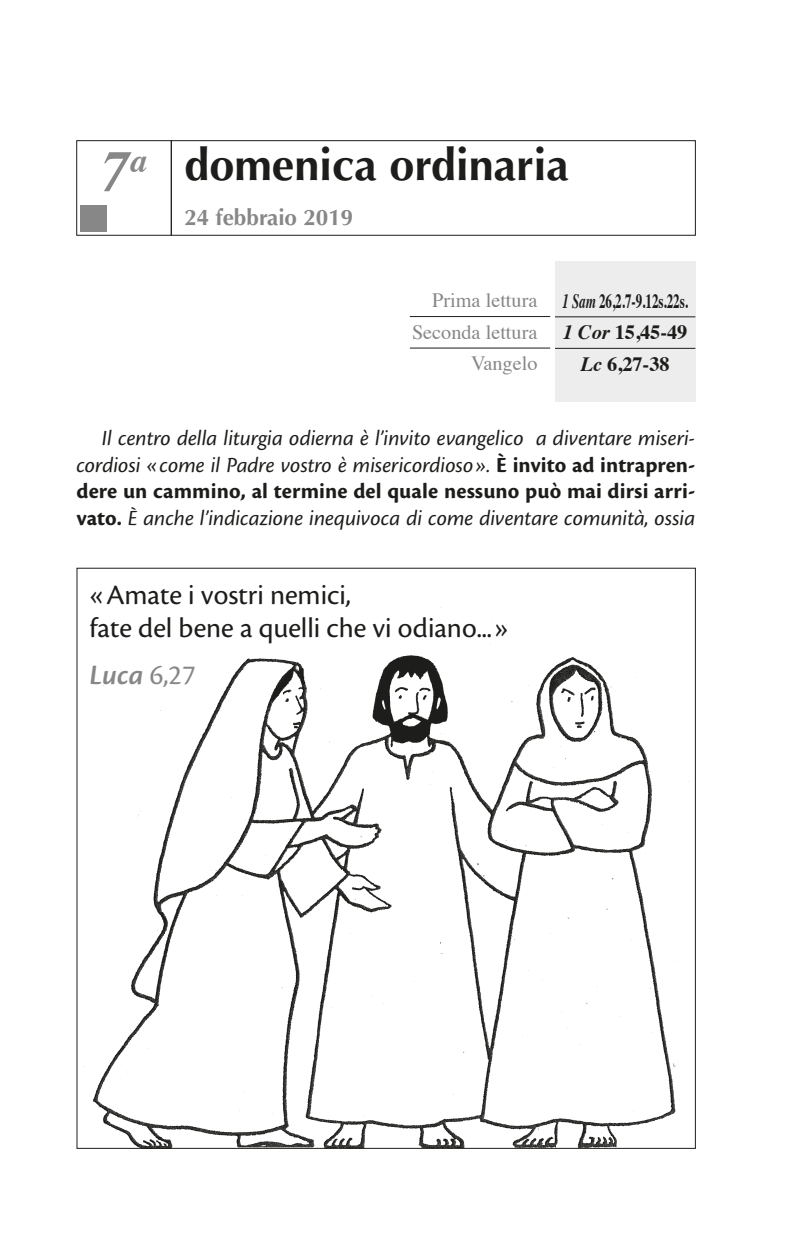
<style>
.page{position:relative;width:804px;height:1238px;background:#fff}
.page>*{position:absolute;margin:0;border:0;box-sizing:border-box;transform-origin:0 0}
.t1{font:700 45px "Optima LT Std";color:#1d1d1b}
.t2{font:29.25px/33.8px "Cronos Pro";color:#1d1d1b}
.t3{font:italic 600 29.25px "Cronos Pro";color:#878787}
.t4{font:italic 22.5px/26.6px "Cronos Pro";letter-spacing:-.005em;color:#1d1d1b;text-align:justify}
.t5{font:700 22.5px "Optima LT Std";color:#878787}
.t6{font:700 20.25px/31.5px "Times";color:#1d1d1b;text-align:center;scale:.64 1}
.t7{font:20.25px/31.5px "Times";color:#878787;text-align:right}
.s1{font-family:"Times";font-style:italic;font-size:58.5px;color:#878787}
.s2{font-style:italic}
.s3{font-weight:700;font-style:normal}
.s4{font-weight:400;font-style:normal}
</style>
<div class="page">
<img style="left:83px;top:607px;width:606px;height:539px">
<div style="left:76px;top:140px;width:96px;height:95px;border:1px solid #1d1d1b"></div>
<div style="left:80px;top:205px;width:26px;height:27px;background:#878787"></div>
<div style="left:171px;top:140px;width:524px;height:95px;border:1px solid #1d1d1b"></div>
<div style="left:555px;top:261px;width:140px;height:141px;background:#ededed"></div>
<hr style="left:555px;top:316px;width:140px;height:1px;background:#1d1d1b">
<hr style="left:555px;top:348px;width:140px;height:1px;background:#1d1d1b">
<hr style="left:410px;top:316px;width:140px;height:1px;background:#1d1d1b">
<hr style="left:410px;top:348px;width:140px;height:1px;background:#1d1d1b">
<div style="left:675px;top:610px;width:14px;height:19px;background:#fff"></div>
<h1 class="t1" style="left:101px;top:139px;width:469px"><span class="s1">7</span><sup>a</sup> domenica ordinaria</h1>
<p class="t5" style="left:184px;top:204px;width:171px">24 febbraio 2019</p>
<p class="t7" style="left:412px;top:283px;width:127px">Prima lettura<br>Seconda lettura<br>Vangelo</p>
<p class="t6" style="left:562px;top:283px;width:198px"><span class="s2">1 Sam</span> 26,2.7-9.12s.22s.<br><span class="s2">1 Cor</span> 15,45-49<br><span class="s2">Lc</span> 6,27-38</p>
<p class="t4" style="left:76px;top:425px;width:620px;text-indent:26px">Il centro della liturgia odierna è l’invito evangelico a diventare miseri&shy;cordiosi «come il Padre vostro è misericordioso». <span class="s3">È invito ad intrapren&shy;dere un cammino, al termine del quale nessuno può mai dirsi arri&shy;vato.</span> È anche l’indicazione inequivoca di come diventare comunità, ossia</p>
<h2 class="t2" style="left:89px;top:577px;width:421px">«Amate i vostri nemici,<br>fate del bene a quelli che vi odiano...»</h2>
<h2 class="t3" style="left:89px;top:658px;width:108px">Luca <span class="s4">6,27</span></h2>
</div>
